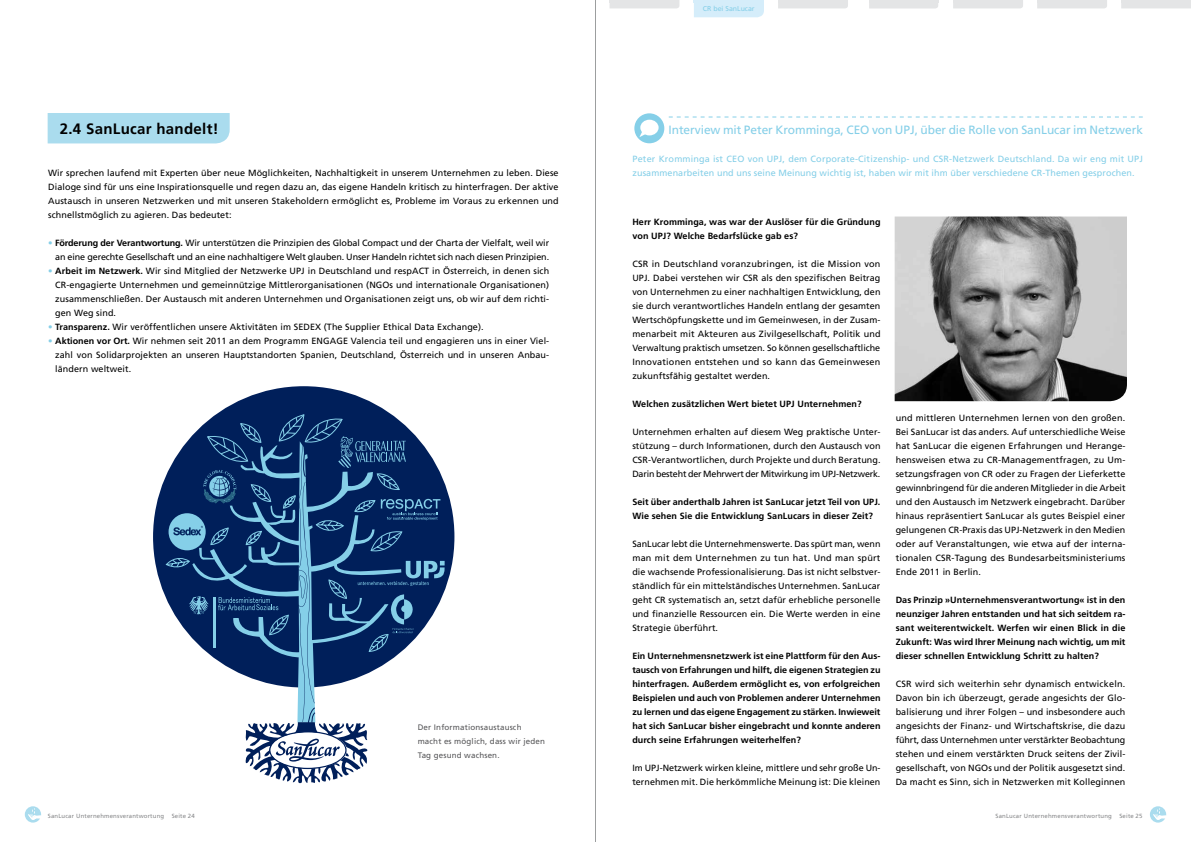
<style>
.page{position:relative;width:1191px;height:842px;background:#fff}
.page>*{position:absolute;margin:0;border:0;box-sizing:border-box;transform-origin:0 0}
.t1{font:700 15px "Frutiger LT Com";letter-spacing:.02em;color:#000}
.t2{font:12px "Frutiger LT Com";letter-spacing:-.005em;color:#85cfe8}
.t3{font:9px/14px "Frutiger LT Com";letter-spacing:.01em;color:#000;text-align:justify}
.t4{font:700 9px/14px "Frutiger LT Com";letter-spacing:.01em;color:#000}
.t5{font:9px/14px "Frutiger LT Com";letter-spacing:-.01em;color:#000;text-align:right}
.t6{font:9px/14px "Frutiger LT Com";letter-spacing:.01em;color:#85cfe8}
.t7{font:8px/14px "Frutiger LT Com";letter-spacing:.02em;color:#58585a}
.t8{font:7px "Frutiger LT Com";color:#85cfe8}
.t9{font:6px "Frutiger LT Com";letter-spacing:.03em;color:#87888a}
.s1{color:#85cfe8}
.s2{font-weight:700}
</style>
<div class="page">
<hr style="left:595px;top:0;width:1px;height:842px;background:#9c9e9f">
<svg style="left:25px;top:806px;width:16px;height:17px"></svg>
<div style="left:48px;top:113px;width:182px;height:30px;background:#aadcee"></div>
<div style="left:153px;top:386px;width:301px;height:301px;background:#001f5a;border-radius:50%"></div>
<svg style="left:166px;top:414px;width:278px;height:370px"></svg>
<svg style="left:694px;top:3px;width:70px;height:14px"></svg>
<hr style="left:694px;top:0;width:70px;height:3px;background:#d5edfa">
<svg style="left:778px;top:3px;width:70px;height:5px"></svg>
<hr style="left:778px;top:0;width:70px;height:3px;background:#e4e5e6">
<svg style="left:609px;top:3px;width:70px;height:6px"></svg>
<hr style="left:609px;top:0;width:70px;height:3px;background:#e4e5e6">
<svg style="left:869px;top:3px;width:69px;height:6px"></svg>
<hr style="left:869px;top:0;width:69px;height:3px;background:#e4e5e6">
<svg style="left:953px;top:3px;width:70px;height:5px"></svg>
<hr style="left:953px;top:0;width:70px;height:3px;background:#e4e5e6">
<svg style="left:1037px;top:3px;width:70px;height:5px"></svg>
<hr style="left:1037px;top:0;width:70px;height:3px;background:#e4e5e6">
<svg style="left:1121px;top:3px;width:70px;height:5px"></svg>
<hr style="left:1121px;top:0;width:70px;height:3px;background:#e4e5e6">
<svg style="left:1150px;top:806px;width:16px;height:17px"></svg>
<img style="left:894px;top:216px;width:233px;height:185px">
<svg style="left:669px;top:117px;width:473px;height:1px"></svg>
<div style="left:634px;top:113px;width:30px;height:30px;background:#85cfe8;border-radius:50%"></div>
<div style="left:640px;top:120px;width:18px;height:15px;background:#fff;border-radius:50%"></div>
<svg style="left:639px;top:130px;width:7px;height:7px"></svg>
<h1 class="t1" style="left:60px;top:120px;width:160px">2.4 SanLucar handelt!</h1>
<p class="t3" style="left:48px;top:166px;width:512px">Wir sprechen laufend mit Experten über neue Möglichkeiten, Nachhaltigkeit in unserem Unternehmen zu leben. Diese Dialoge sind für uns eine Inspirationsquelle und regen dazu an, das eigene Handeln kritisch zu hinterfragen. Der aktive Austausch in unseren Netzwerken und mit unseren Stakeholdern ermöglicht es, Probleme im Voraus zu erkennen und schnellstmöglich zu agieren. Das bedeutet:</p>
<p class="t5" style="left:48px;top:236px;width:502px"><span class="s1">•</span> <span class="s2">Förderung der Verantwortung.</span> Wir unterstützen die Prinzipien des Global Compact und der Charta der Vielfalt, weil wir an eine gerechte Gesellschaft und an eine nachhaltigere Welt glauben. Unser Handeln richtet sich nach diesen Prinzipien.</p>
<p class="t3" style="left:55px;top:264px;width:495px;text-indent:-7px"><span class="s1">•</span> <span class="s2">Arbeit im Netzwerk.</span> Wir sind Mitglied der Netzwerke UPJ in Deutschland und respACT in Österreich, in denen sich CR-engagierte Unternehmen und gemeinnützige Mittlerorganisationen (NGOs und internationale Organisationen) zusammenschließen. Der Austausch mit anderen Unternehmen und Organisationen zeigt uns, ob wir auf dem richti&shy;gen Weg sind.</p>
<p class="t3" style="left:48px;top:320px;width:437px"><span class="s1">•</span> <span class="s2">Transparenz.</span> Wir veröffentlichen unsere Aktivitäten im SEDEX (The Supplier Ethical Data Exchange).</p>
<p class="t3" style="left:55px;top:334px;width:495px;text-indent:-7px"><span class="s1">•</span> <span class="s2">Aktionen vor Ort.</span> Wir nehmen seit 2011 an dem Programm ENGAGE Valencia teil und engagieren uns in einer Viel&shy;zahl von Solidarprojekten an unseren Hauptstandorten Spanien, Deutschland, Österreich und in unseren Anbau&shy;ländern weltweit.</p>
<p class="t9" style="left:48px;top:812px;width:118px">SanLucar Unternehmensverantwortung</p>
<p class="t9" style="left:172px;top:812px;width:25px">Seite 24</p>
<p class="t7" style="left:418px;top:720px;width:129px">Der Informationsaustausch macht es möglich, dass wir jeden<br>Tag gesund wachsen.</p>
<p class="t8" style="left:703px;top:4px;width:53px">CR bei SanLucar</p>
<h2 class="t2" style="left:668px;top:123px;width:476px">Interview mit Peter Kromminga, CEO von UPJ, über die Rolle von SanLucar im Netzwerk</h2>
<p class="t6" style="left:632px;top:152px;width:512px">Peter Kromminga ist CEO von UPJ, dem Corporate-Citizenship- und CSR-Netzwerk Deutschland. Da wir eng mit UPJ zusammenarbeiten und uns seine Meinung wichtig ist, haben wir mit ihm über verschiedene CR-Themen gesprochen.</p>
<p class="t4" style="left:632px;top:215px;width:250px">Herr Kromminga, was war der Auslöser für die Gründung von UPJ? Welche Bedarfslücke gab es?</p>
<p class="t3" style="left:632px;top:257px;width:250px">CSR in Deutschland voranzubringen, ist die Mission von UPJ. Dabei verstehen wir CSR als den spezifischen Beitrag von Unternehmen zu einer nachhaltigen Entwicklung, den sie durch verantwortliches Handeln entlang der gesamten Wertschöpfungskette und im Gemeinwesen, in der Zusam&shy;menarbeit mit Akteuren aus Zivilgesellschaft, Politik und Verwaltung praktisch umsetzen. So können gesellschaftliche Innovationen entstehen und so kann das Gemeinwesen zukunftsfähig gestaltet werden.</p>
<p class="t4" style="left:632px;top:397px;width:231px">Welchen zusätzlichen Wert bietet UPJ Unternehmen?</p>
<p class="t3" style="left:632px;top:425px;width:250px">Unternehmen erhalten auf diesem Weg praktische Unter&shy;stützung – durch Informationen, durch den Austausch von CSR-Verantwortlichen, durch Projekte und durch Beratung.<br>Darin besteht der Mehrwert der Mitwirkung im UPJ-Netzwerk.</p>
<p class="t4" style="left:632px;top:495px;width:250px">Seit über anderthalb Jahren ist SanLucar jetzt Teil von UPJ.<br>Wie sehen Sie die Entwicklung SanLucars in dieser Zeit?</p>
<p class="t3" style="left:632px;top:537px;width:250px">SanLucar lebt die Unternehmenswerte. Das spürt man, wenn man mit dem Unternehmen zu tun hat. Und man spürt die wachsende Professionalisierung. Das ist nicht selbstver&shy;ständlich für ein mittelständisches Unternehmen. SanLucar geht CR systematisch an, setzt dafür erhebliche personelle und finanzielle Ressourcen ein. Die Werte werden in eine Strategie überführt.</p>
<p class="t4" style="left:632px;top:649px;width:250px;text-align:justify">Ein Unternehmensnetzwerk ist eine Plattform für den Aus&shy;tausch von Erfahrungen und hilft, die eigenen Strategien zu hinterfragen. Außerdem ermöglicht es, von erfolgreichen Beispielen und auch von Problemen anderer Unternehmen zu lernen und das eigene Engagement zu stärken. Inwieweit hat sich SanLucar bisher eingebracht und konnte anderen durch seine Erfahrungen weiterhelfen?</p>
<p class="t3" style="left:632px;top:761px;width:250px">Im UPJ-Netzwerk wirken kleine, mittlere und sehr große Un&shy;ternehmen mit. Die herkömmliche Meinung ist: Die kleinen</p>
<p class="t3" style="left:895px;top:411px;width:231px">und mittleren Unternehmen lernen von den großen.<br>Bei SanLucar ist das anders. Auf unterschiedliche Weise hat SanLucar die eigenen Erfahrungen und Herange&shy;hensweisen etwa zu CR-Managementfragen, zu Um&shy;setzungsfragen von CR oder zu Fragen der Lieferkette gewinnbringend für die anderen Mitglieder in die Arbeit und den Austausch im Netzwerk eingebracht. Darüber hinaus repräsentiert SanLucar als gutes Beispiel einer gelungenen CR-Praxis das UPJ-Netzwerk in den Medien oder auf Veranstaltungen, wie etwa auf der interna&shy;tionalen CSR-Tagung des Bundesarbeitsministeriums Ende 2011 in Berlin.</p>
<p class="t4" style="left:895px;top:593px;width:231px;text-align:justify">Das Prinzip »Unternehmensverantwortung« ist in den neunziger Jahren entstanden und hat sich seitdem ra&shy;sant weiterentwickelt. Werfen wir einen Blick in die Zukunft: Was wird Ihrer Meinung nach wichtig, um mit dieser schnellen Entwicklung Schritt zu halten?</p>
<p class="t3" style="left:895px;top:677px;width:231px">CSR wird sich weiterhin sehr dynamisch entwickeln.<br>Davon bin ich überzeugt, gerade angesichts der Glo&shy;balisierung und ihrer Folgen – und insbesondere auch angesichts der Finanz- und Wirtschaftskrise, die dazu führt, dass Unternehmen unter verstärkter Beobachtung stehen und einem verstärkten Druck seitens der Zivil&shy;gesellschaft, von NGOs und der Politik ausgesetzt sind.<br>Da macht es Sinn, sich in Netzwerken mit Kolleginnen</p>
<p class="t9" style="left:995px;top:812px;width:118px">SanLucar Unternehmensverantwortung</p>
<p class="t9" style="left:1119px;top:812px;width:25px">Seite 25</p>
</div>
